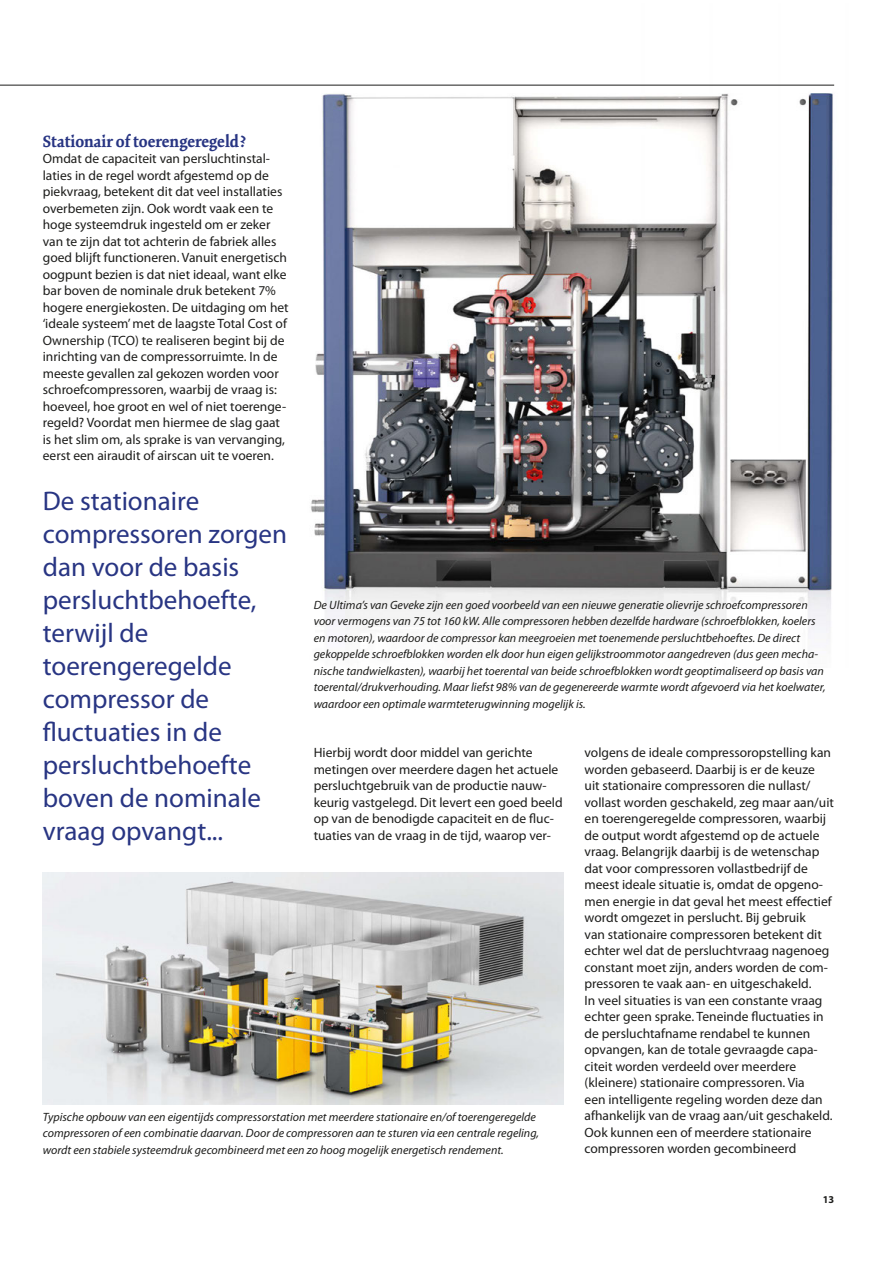
<style>
.page{position:relative;width:894px;height:1264px;background:#fff}
.page>*{position:absolute;margin:0;border:0;box-sizing:border-box;transform-origin:0 0}
.t1{font:27px/33px "Myriad Pro";color:#283583}
.t2{font:700 18px "Kinesis Std";color:#283583}
.t3{font:13.5px/16.5px "Myriad Pro";color:#1d1d1b}
.t4{font:italic 12px/16.5px "Myriad Pro";color:#1d1d1b}
.t5{font:700 10.5px "Myriad Pro";color:#1d1d1b}
</style>
<div class="page">
<img style="left:305px;top:84px;width:530px;height:552px">
<img style="left:43px;top:873px;width:520px;height:231px">
<hr style="left:0;top:85px;width:834px;height:1px;background:#1d1d1b">
<h2 class="t2" style="left:43px;top:130px;width:205px">Stationair of toerengeregeld?</h2>
<p class="t3" style="left:43px;top:151px;width:247px">Omdat de capaciteit van persluchtinstal&shy;laties in de regel wordt afgestemd op de piekvraag, betekent dit dat veel installaties overbemeten zijn. Ook wordt vaak een te hoge systeemdruk ingesteld om er zeker van te zijn dat tot achterin de fabriek alles goed blijft functioneren. Vanuit energetisch oogpunt bezien is dat niet ideaal, want elke bar boven de nominale druk betekent 7% hogere energiekosten. De uitdaging om het ‘ideale systeem’ met de laagste Total Cost of Ownership (TCO) te realiseren begint bij de inrichting van de compressorruimte. In de meeste gevallen zal gekozen worden voor schroefcompressoren, waarbij de vraag is: hoeveel, hoe groot en wel of niet toerenge&shy;regeld? Voordat men hiermee de slag gaat is het slim om, als sprake is van vervanging, eerst een airaudit of airscan uit te voeren.</p>
<h1 class="t1" style="left:43px;top:485px;width:246px">De stationaire compressoren zorgen dan voor de basis persluchtbehoefte, terwijl de toerengeregelde compressor de fluctuaties in de persluchtbehoefte boven de nominale vraag opvangt...</h1>
<p class="t4" style="left:313px;top:597px;width:513px">De Ultima’s van Geveke zijn een goed voorbeeld van een nieuwe generatie olievrije schroefcompressoren voor vermogens van 75 tot 160 kW. Alle compressoren hebben dezelfde hardware (schroefblokken, koelers en motoren), waardoor de compressor kan meegroeien met toenemende persluchtbehoeftes. De direct gekoppelde schroefblokken worden elk door hun eigen gelijkstroommotor aangedreven (dus geen mecha&shy;nische tandwielkasten), waarbij het toerental van beide schroefblokken wordt geoptimaliseerd op basis van toerental/drukverhouding. Maar liefst 98% van de gegenereerde warmte wordt afgevoerd via het koelwater, waardoor een optimale warmteterugwinning mogelijk is.</p>
<p class="t3" style="left:313px;top:744px;width:250px">Hierbij wordt door middel van gerichte metingen over meerdere dagen het actuele persluchtgebruik van de productie nauw&shy;keurig vastgelegd. Dit levert een goed beeld op van de benodigde capaciteit en de fluc&shy;tuaties van de vraag in de tijd, waarop ver-</p>
<p class="t3" style="left:584px;top:744px;width:251px">volgens de ideale compressoropstelling kan worden gebaseerd. Daarbij is er de keuze<br>uit stationaire compressoren die nullast/ vollast worden geschakeld, zeg maar aan/uit en toerengeregelde compressoren, waarbij de output wordt afgestemd op de actuele vraag. Belangrijk daarbij is de wetenschap dat voor compressoren vollastbedrijf de meest ideale situatie is, omdat de opgeno&shy;men energie in dat geval het meest effectief wordt omgezet in perslucht. Bij gebruik<br>van stationaire compressoren betekent dit echter wel dat de persluchtvraag nagenoeg constant moet zijn, anders worden de com&shy;pressoren te vaak aan- en uitgeschakeld.<br>In veel situaties is van een constante vraag echter geen sprake. Teneinde fluctuaties in de persluchtafname rendabel te kunnen opvangen, kan de totale gevraagde capa&shy;citeit worden verdeeld over meerdere (kleinere) stationaire compressoren. Via<br>een intelligente regeling worden deze dan afhankelijk van de vraag aan/uit geschakeld.<br>Ook kunnen een of meerdere stationaire compressoren worden gecombineerd</p>
<p class="t4" style="left:43px;top:1108px;width:497px">Typische opbouw van een eigentijds compressorstation met meerdere stationaire en/of toerengeregelde compressoren of een combinatie daarvan. Door de compressoren aan te sturen via een centrale regeling, wordt een stabiele systeemdruk gecombineerd met een zo hoog mogelijk energetisch rendement.</p>
<p class="t5" style="left:822px;top:1193px;width:13px">13</p>
</div>
